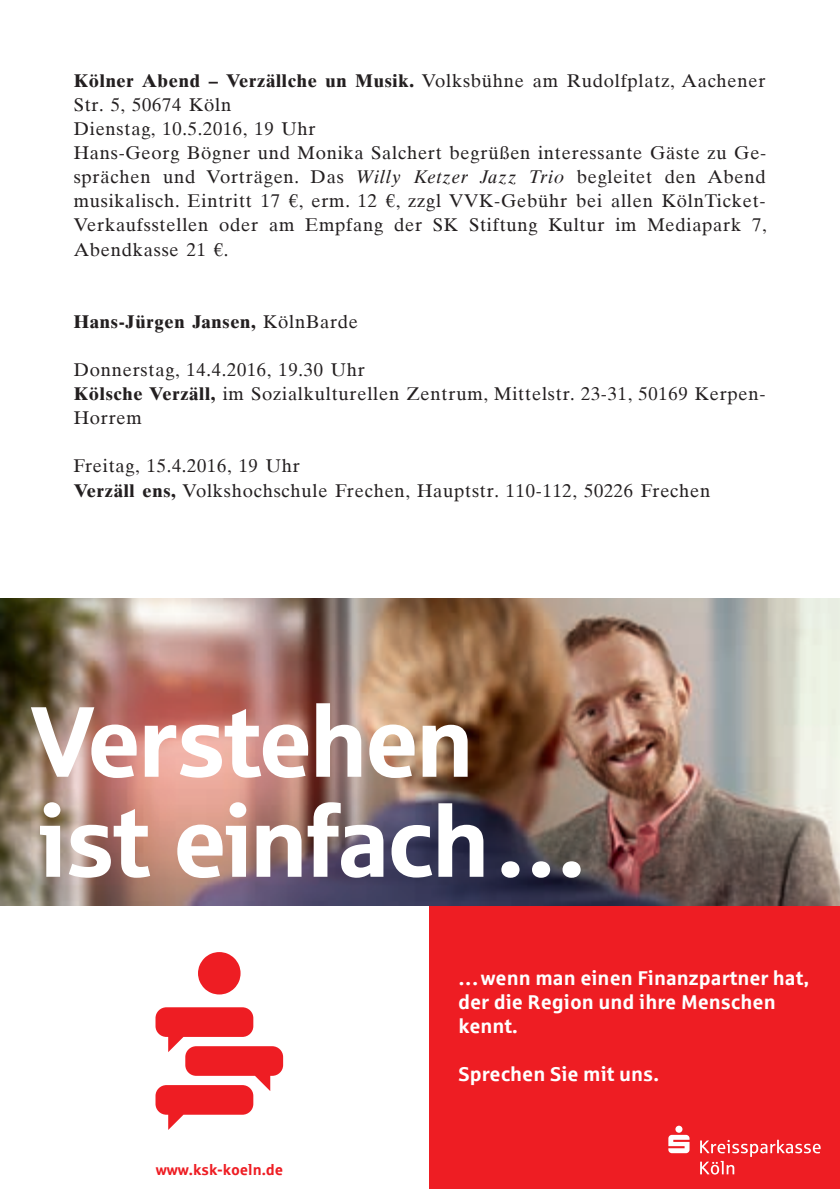
<style>
.page{position:relative;width:840px;height:1189px;background:#fff}
.page>*{position:absolute;margin:0;border:0;box-sizing:border-box;transform-origin:0 0}
.t1{font:100px/100px "Sparkasse Head";color:#fff}
.t2{font:700 20px/24px "Sparkasse Rg";color:#fff}
.t3{font:18.4px/24px "Times Ten LT";letter-spacing:.04em;color:#231f20}
.t4{font:700 18.4px "Times Ten LT";letter-spacing:.04em;color:#231f20}
.t5{font:700 15px "Sparkasse Rg";color:#ee1d23}
.s1{font-weight:700}
.s2{font-style:italic}
.s3{font-weight:400}
</style>
<div class="page">
<div style="left:429px;top:905px;width:411px;height:284px;background:#ee1d23"></div>
<img style="left:0;top:598px;width:840px;height:307px">
<svg style="left:155px;top:1007px;width:128px;height:123px"></svg>
<svg style="left:198px;top:952px;width:42px;height:42px"></svg>
<svg style="left:700px;top:1139px;width:120px;height:35px"></svg>
<svg style="left:668px;top:1125px;width:21px;height:28px"></svg>
<p class="t3" style="left:74px;top:68px;width:694px"><span class="s1">Kölner Abend – Verzällche un Musik.</span> Volksbühne am Rudolfplatz, Aachener Str. 5, 50674 Köln<br>Dienstag, 10.5.2016, 19 Uhr<br>Hans-Georg Bögner und Monika Salchert begrüßen interessante Gäste zu Ge&shy;sprächen und Vorträgen. Das <span class="s2">Willy Ketzer Jazz Trio</span> begleitet den Abend musikalisch. Eintritt 17 €, erm. 12 €, zzgl VVK-Gebühr bei allen KölnTicket-Verkaufsstellen oder am Empfang der SK Stiftung Kultur im Mediapark 7, Abendkasse 21 €.</p>
<p class="t4" style="left:74px;top:310px;width:286px">Hans-Jürgen Jansen, <span class="s3">KölnBarde</span></p>
<p class="t3" style="left:74px;top:358px;width:693px">Donnerstag, 14.4.2016, 19.30 Uhr<br><span class="s1">Kölsche Verzäll,</span> im Sozialkulturellen Zentrum, Mittelstr. 23-31, 50169 Kerpen-<br>Horrem</p>
<p class="t3" style="left:74px;top:454px;width:638px">Freitag, 15.4.2016, 19 Uhr<br><span class="s1">Verzäll ens,</span> Volkshochschule Frechen, Hauptstr. 110-112, 50226 Frechen</p>
<h1 class="t1" style="left:30px;top:693px;width:555px">Verstehen ist einfach...</h1>
<p class="t5" style="left:156px;top:1161px;width:129px">www.ksk-koeln.de</p>
<p class="t2" style="left:458px;top:966px;width:352px">... wenn man einen Finanzpartner hat, der die Region und ihre Menschen kennt.</p>
<p class="t2" style="left:458px;top:1062px;width:202px">Sprechen Sie mit uns.</p>
</div>
